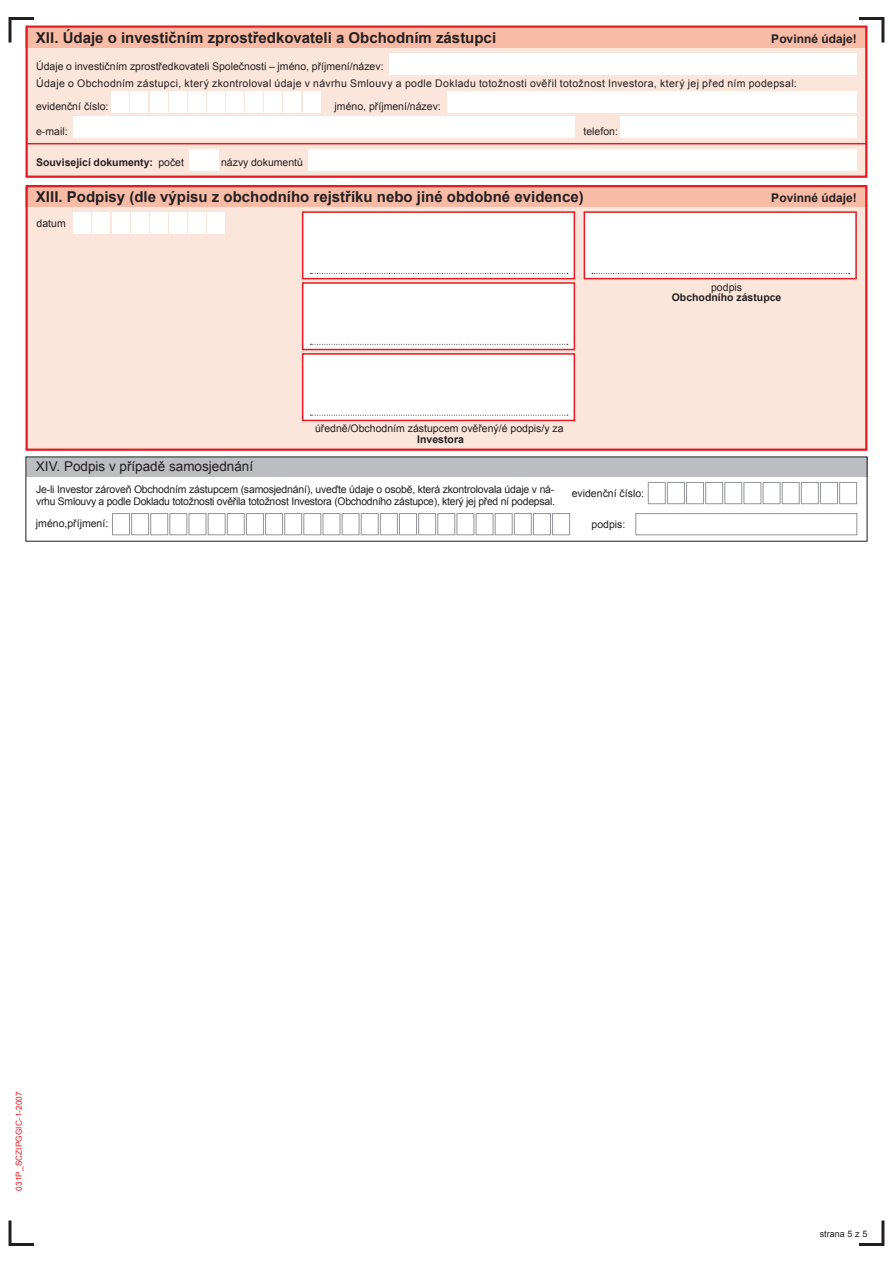
<style>
.page{position:relative;width:893px;height:1263px;background:#fff}
.page>*{position:absolute;margin:0;border:0;box-sizing:border-box;transform-origin:0 0}
.t1{font:700 15px "Arial";color:#231f20}
.t2{font:13.5px "Arial";color:#231f20}
.t3{font:700 12px "Arial";color:#231f20}
.t4{font:10.5px/12.6px "Arial";letter-spacing:-.025em;color:#231f20}
.t5{font:10.5px/16.2px "Arial";letter-spacing:.025em;color:#231f20}
.t6{font:10.5px "Arial";color:#231f20}
.t7{font:700 10.5px "Arial";color:#231f20}
.t8{font:9px "Arial";color:#231f20}
.t9{font:8.25px "Arial";letter-spacing:.01em;color:#e51a23}
.s1{font-weight:400}
</style>
<div class="page">
<svg style="left:8px;top:17px;width:29px;height:29px"></svg>
<svg style="left:8px;top:1220px;width:26px;height:26px"></svg>
<svg style="left:856px;top:17px;width:29px;height:29px"></svg>
<svg style="left:859px;top:1220px;width:26px;height:26px"></svg>
<div style="left:648px;top:482px;width:17px;height:22px;border:1px solid #939598"></div>
<div style="left:667px;top:482px;width:18px;height:22px;border:1px solid #939598"></div>
<div style="left:686px;top:482px;width:18px;height:22px;border:1px solid #939598"></div>
<div style="left:705px;top:482px;width:18px;height:22px;border:1px solid #939598"></div>
<div style="left:724px;top:482px;width:18px;height:22px;border:1px solid #939598"></div>
<div style="left:744px;top:482px;width:17px;height:22px;border:1px solid #939598"></div>
<div style="left:763px;top:482px;width:17px;height:22px;border:1px solid #939598"></div>
<div style="left:782px;top:482px;width:17px;height:22px;border:1px solid #939598"></div>
<div style="left:801px;top:482px;width:18px;height:22px;border:1px solid #939598"></div>
<div style="left:820px;top:482px;width:18px;height:22px;border:1px solid #939598"></div>
<div style="left:839px;top:482px;width:18px;height:22px;border:1px solid #939598"></div>
<div style="left:636px;top:513px;width:221px;height:22px;border:1px solid #939598"></div>
<div style="left:26px;top:457px;width:841px;height:19px;background:#bcbdc0"></div>
<div style="left:112px;top:513px;width:18px;height:22px;border:1px solid #939598"></div>
<div style="left:131px;top:513px;width:18px;height:22px;border:1px solid #939598"></div>
<div style="left:150px;top:513px;width:18px;height:22px;border:1px solid #939598"></div>
<div style="left:170px;top:513px;width:17px;height:22px;border:1px solid #939598"></div>
<div style="left:189px;top:513px;width:17px;height:22px;border:1px solid #939598"></div>
<div style="left:208px;top:513px;width:17px;height:22px;border:1px solid #939598"></div>
<div style="left:227px;top:513px;width:18px;height:22px;border:1px solid #939598"></div>
<div style="left:246px;top:513px;width:18px;height:22px;border:1px solid #939598"></div>
<div style="left:265px;top:513px;width:18px;height:22px;border:1px solid #939598"></div>
<div style="left:284px;top:513px;width:18px;height:22px;border:1px solid #939598"></div>
<div style="left:304px;top:513px;width:17px;height:22px;border:1px solid #939598"></div>
<div style="left:323px;top:513px;width:17px;height:22px;border:1px solid #939598"></div>
<div style="left:342px;top:513px;width:17px;height:22px;border:1px solid #939598"></div>
<div style="left:361px;top:513px;width:17px;height:22px;border:1px solid #939598"></div>
<div style="left:380px;top:513px;width:18px;height:22px;border:1px solid #939598"></div>
<div style="left:399px;top:513px;width:18px;height:22px;border:1px solid #939598"></div>
<div style="left:418px;top:513px;width:18px;height:22px;border:1px solid #939598"></div>
<div style="left:437px;top:513px;width:18px;height:22px;border:1px solid #939598"></div>
<div style="left:457px;top:513px;width:17px;height:22px;border:1px solid #939598"></div>
<div style="left:476px;top:513px;width:17px;height:22px;border:1px solid #939598"></div>
<div style="left:495px;top:513px;width:17px;height:22px;border:1px solid #939598"></div>
<div style="left:514px;top:513px;width:18px;height:22px;border:1px solid #939598"></div>
<div style="left:533px;top:513px;width:18px;height:22px;border:1px solid #939598"></div>
<div style="left:552px;top:513px;width:18px;height:22px;border:1px solid #939598"></div>
<div style="left:27px;top:186px;width:839px;height:264px;background:#fce6dc"></div>
<div style="left:26px;top:187px;width:841px;height:20px;background:#f8bba5"></div>
<div style="left:26px;top:185px;width:841px;height:266px;border:2px solid #e51a23"></div>
<div style="left:74px;top:212px;width:17px;height:22px;background:#fff"></div>
<div style="left:93px;top:212px;width:17px;height:22px;background:#fff"></div>
<div style="left:112px;top:212px;width:17px;height:22px;background:#fff"></div>
<div style="left:131px;top:212px;width:17px;height:22px;background:#fff"></div>
<div style="left:150px;top:212px;width:17px;height:22px;background:#fff"></div>
<div style="left:169px;top:212px;width:17px;height:22px;background:#fff"></div>
<div style="left:189px;top:212px;width:17px;height:22px;background:#fff"></div>
<div style="left:208px;top:212px;width:17px;height:22px;background:#fff"></div>
<div style="left:302px;top:211px;width:273px;height:68px;background:#fff;border:2px solid #e51a23"></div>
<svg style="left:310px;top:273px;width:258px;height:1px"></svg>
<div style="left:584px;top:211px;width:273px;height:68px;background:#fff;border:2px solid #e51a23"></div>
<svg style="left:592px;top:273px;width:258px;height:1px"></svg>
<div style="left:302px;top:282px;width:273px;height:68px;background:#fff;border:2px solid #e51a23"></div>
<svg style="left:310px;top:344px;width:258px;height:1px"></svg>
<div style="left:302px;top:353px;width:273px;height:68px;background:#fff;border:2px solid #e51a23"></div>
<svg style="left:310px;top:415px;width:258px;height:1px"></svg>
<div style="left:27px;top:27px;width:839px;height:150px;background:#fce6dc"></div>
<div style="left:26px;top:28px;width:841px;height:19px;background:#f8bba5"></div>
<div style="left:26px;top:26px;width:841px;height:152px;border:2px solid #e51a23"></div>
<hr style="left:26px;top:143px;width:841px;height:1px;background:#e51a23">
<div style="left:389px;top:53px;width:468px;height:22px;background:#fff"></div>
<div style="left:207px;top:91px;width:17px;height:21px;background:#fff"></div>
<div style="left:188px;top:91px;width:17px;height:21px;background:#fff"></div>
<div style="left:150px;top:91px;width:17px;height:22px;background:#fff"></div>
<div style="left:169px;top:91px;width:17px;height:21px;background:#fff"></div>
<div style="left:131px;top:91px;width:17px;height:22px;background:#fff"></div>
<div style="left:226px;top:91px;width:17px;height:21px;background:#fff"></div>
<div style="left:246px;top:91px;width:17px;height:21px;background:#fff"></div>
<div style="left:265px;top:91px;width:17px;height:21px;background:#fff"></div>
<div style="left:284px;top:91px;width:17px;height:21px;background:#fff"></div>
<div style="left:303px;top:91px;width:17px;height:21px;background:#fff"></div>
<div style="left:112px;top:91px;width:17px;height:22px;background:#fff"></div>
<div style="left:447px;top:91px;width:409px;height:22px;background:#fff"></div>
<div style="left:73px;top:117px;width:502px;height:21px;background:#fff"></div>
<div style="left:621px;top:117px;width:236px;height:21px;background:#fff"></div>
<div style="left:189px;top:149px;width:29px;height:22px;background:#fff"></div>
<div style="left:308px;top:149px;width:549px;height:22px;background:#fff"></div>
<h1 class="t1" style="left:36px;top:28px;width:462px">XII. Údaje o investičním zprostředkovateli a Obchodním zástupci</h1>
<p class="t3" style="left:771px;top:31px;width:87px">Povinné údaje!</p>
<p class="t5" style="left:36px;top:59px;width:762px">Údaje o investičním zprostředkovateli Společnosti – jméno, příjmení/název:<br>Údaje o Obchodním zástupci, který zkontroloval údaje v návrhu Smlouvy a podle Dokladu totožnosti ověřil totožnost Investora, který jej před ním podepsal:</p>
<p class="t6" style="left:36px;top:100px;width:74px">evidenční číslo:</p>
<p class="t6" style="left:335px;top:100px;width:108px">jméno, příjmení/název:</p>
<p class="t6" style="left:36px;top:124px;width:33px">e-mail:</p>
<p class="t6" style="left:583px;top:124px;width:36px">telefon:</p>
<p class="t7" style="left:36px;top:156px;width:149px">Související dokumenty: <span class="s1">počet</span></p>
<p class="t6" style="left:221px;top:156px;width:83px">názvy dokumentů</p>
<h1 class="t1" style="left:36px;top:187px;width:549px">XIII. Podpisy (dle výpisu z obchodního rejstříku nebo jiné obdobné evidence)</h1>
<p class="t3" style="left:771px;top:190px;width:87px">Povinné údaje!</p>
<p class="t6" style="left:37px;top:216px;width:31px">datum</p>
<p class="t6" style="left:711px;top:280px;width:32px">podpis</p>
<p class="t7" style="left:672px;top:290px;width:111px">Obchodního zástupce</p>
<p class="t2" style="left:36px;top:458px;width:219px">XIV. Podpis v případě samosjednání</p>
<p class="t6" style="left:315px;top:422px;width:250px">úředně/Obchodním zástupcem ověřený/é podpis/y za</p>
<p class="t7" style="left:417px;top:432px;width:48px">Investora</p>
<p class="t4" style="left:36px;top:483px;width:520px">Je-li Investor zároveň Obchodním zástupcem (samosjednání), uveďte údaje o osobě, která zkontrolovala údaje v ná&shy;vrhu Smlouvy a podle Dokladu totožnosti ověřila totožnost Investora (Obchodního zástupce), který jej před ní podepsal.</p>
<p class="t6" style="left:572px;top:486px;width:74px">evidenční číslo:</p>
<p class="t6" style="left:36px;top:516px;width:74px">jméno,příjmení:</p>
<p class="t6" style="left:592px;top:517px;width:35px">podpis:</p>
<p class="t9" style="left:14px;top:1191px;width:101px;rotate:-90deg">031P_SCZIPGGIC-1-2007</p>
<p class="t8" style="left:820px;top:1228px;width:49px">strana 5 z 5</p>
</div>
